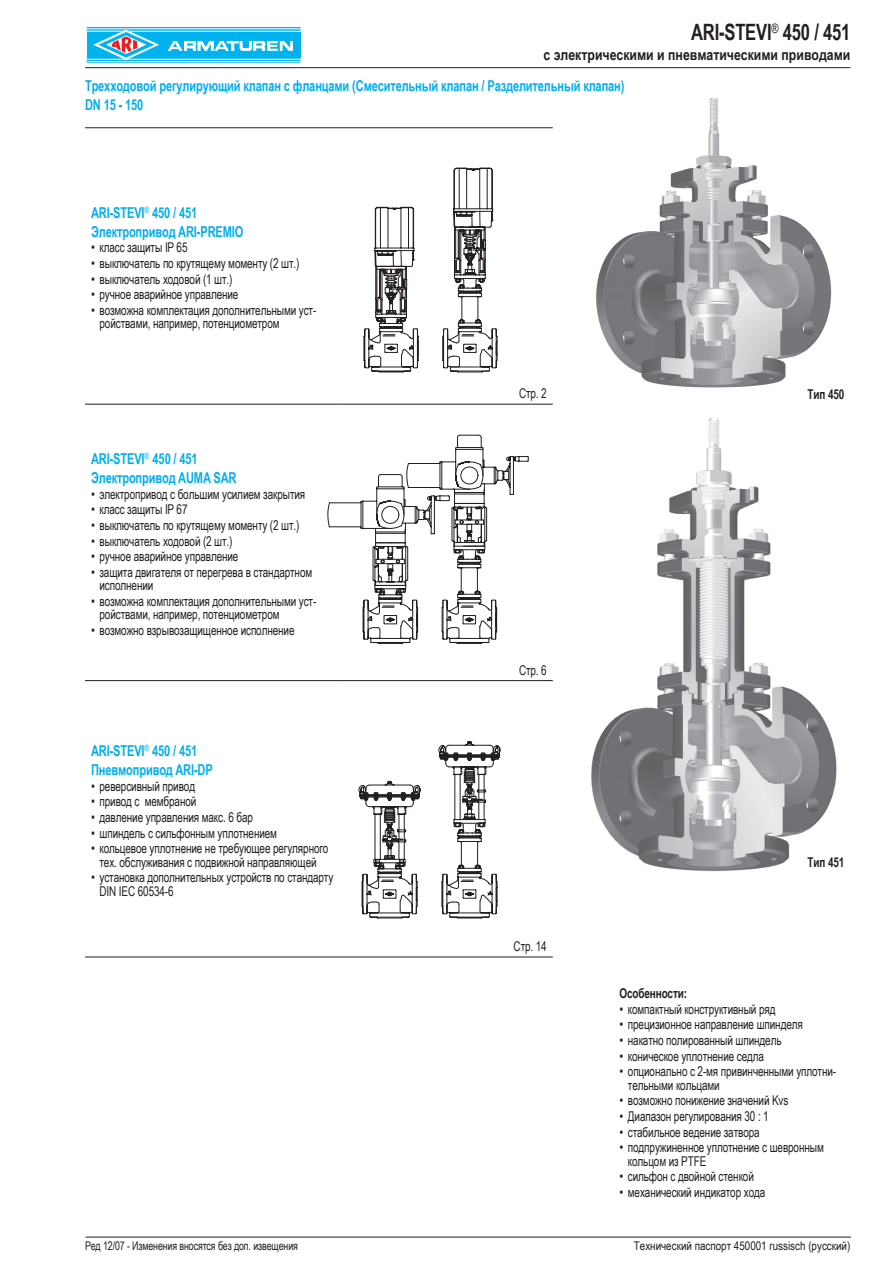
<style>
.page{position:relative;width:893px;height:1263px;background:#fff}
.page>*{position:absolute;margin:0;border:0;box-sizing:border-box;transform-origin:0 0}
.t1{font:700 22.5px "Arial Narrow";letter-spacing:-.01em;color:#231f20;scale:.9 1}
.t2{font:700 15px/19.2px "Arial Narrow";letter-spacing:-.01em;color:#00aeef;scale:.9 1}
.t3{font:700 15px "Arial Narrow";color:#231f20}
.t4{font:13.5px/13.5px "Arial Narrow";letter-spacing:-.01em;color:#231f20}
.t5{font:700 13.5px "Arial Narrow";letter-spacing:-.01em;color:#231f20;scale:.9 1}
.t6{font:13.5px "Arial Narrow";letter-spacing:-.01em;color:#231f20;scale:.9 1}
.t7{font:12px "Arial Narrow";color:#231f20;scale:.9 1}
.t8{font:12px "Arial Narrow";color:#231f20}
</style>
<div class="page">
<svg style="left:86px;top:26px;width:215px;height:37px"></svg>
<div style="left:87px;top:32px;width:213px;height:25px;background:#00b3ef"></div>
<hr style="left:87px;top:27px;width:214px;height:1px;background:#00b3ef">
<hr style="left:87px;top:29px;width:214px;height:1px;background:#00b3ef">
<hr style="left:87px;top:31px;width:38px;height:1px;background:#00b3ef">
<hr style="left:126px;top:30px;width:175px;height:1px;background:#00b3ef">
<hr style="left:87px;top:62px;width:213px;height:1px;background:#00b3ef">
<hr style="left:87px;top:60px;width:213px;height:1px;background:#00b3ef">
<hr style="left:87px;top:59px;width:37px;height:1px;background:#00b3ef">
<hr style="left:127px;top:59px;width:173px;height:1px;background:#00b3ef">
<svg style="left:168px;top:41px;width:125px;height:10px"></svg>
<svg style="left:93px;top:30px;width:66px;height:30px"></svg>
<img style="left:596px;top:97px;width:236px;height:291px">
<img style="left:531px;top:418px;width:306px;height:454px">
<svg style="left:363px;top:167px;width:135px;height:205px"></svg>
<svg style="left:327px;top:435px;width:202px;height:208px"></svg>
<svg style="left:358px;top:741px;width:142px;height:177px"></svg>
<hr style="left:85px;top:67px;width:765px;height:1px;background:#231f20">
<hr style="left:86px;top:1237px;width:765px;height:1px;background:#231f20">
<hr style="left:85px;top:127px;width:255px;height:1px;background:#231f20">
<hr style="left:340px;top:127px;width:213px;height:1px;background:#231f20">
<hr style="left:85px;top:404px;width:255px;height:1px;background:#231f20">
<hr style="left:340px;top:404px;width:213px;height:1px;background:#231f20">
<hr style="left:85px;top:680px;width:255px;height:1px;background:#231f20">
<hr style="left:340px;top:680px;width:213px;height:1px;background:#231f20">
<hr style="left:85px;top:957px;width:255px;height:1px;background:#231f20">
<hr style="left:340px;top:957px;width:213px;height:1px;background:#231f20">
<h1 class="t1" style="left:691px;top:15px;width:179px">ARI-STEVI<sup>®</sup> 450 / 451</h1>
<p class="t3" style="left:544px;top:43px;width:308px">с электрическими и пневматическими приводами</p>
<p class="t2" style="left:85px;top:75px;width:601px">Трехходовой регулирующий клапан с фланцами (Смесительный клапан / Разделительный клапан)<br>DN 15 - 150</p>
<p class="t2" style="left:91px;top:202px;width:171px">ARI-STEVI<sup>®</sup> 450 / 451<br>Электропривод ARI-PREMIO</p>
<p class="t4" style="left:91px;top:240px;width:98px">• класс защиты IP 65</p>
<p class="t4" style="left:91px;top:256px;width:210px">• выключатель по крутящему моменту (2 шт.)</p>
<p class="t4" style="left:91px;top:272px;width:143px">• выключатель ходовой (1 шт.)</p>
<p class="t4" style="left:91px;top:287px;width:149px">• pучное аварийное управление</p>
<p class="t4" style="left:100px;top:303px;width:218px;text-indent:-9px">• возможна комплектация дополнительными уст&shy;ройствами, например, потенциометром</p>
<p class="t2" style="left:91px;top:448px;width:163px">ARI-STEVI<sup>®</sup> 450 / 451<br>Электропривод AUMA SAR</p>
<p class="t4" style="left:91px;top:487px;width:216px">• электропривод с большим усилием закрытия</p>
<p class="t4" style="left:91px;top:502px;width:98px">• класс защиты IP 67</p>
<p class="t4" style="left:91px;top:518px;width:210px">• выключатель по крутящему моменту (2 шт.)</p>
<p class="t4" style="left:91px;top:533px;width:143px">• выключатель ходовой (2 шт.)</p>
<p class="t4" style="left:91px;top:549px;width:149px">• pучное аварийное управление</p>
<p class="t4" style="left:100px;top:565px;width:214px;text-indent:-9px">• защита двигателя от перегрева в стандартном исполнении</p>
<p class="t4" style="left:100px;top:594px;width:218px;text-indent:-9px">• возможна комплектация дополнительными уст&shy;ройствами, например, потенциометром</p>
<p class="t4" style="left:91px;top:623px;width:205px">• возможно взрывозащищенное исполнение</p>
<p class="t2" style="left:91px;top:740px;width:137px">ARI-STEVI<sup>®</sup> 450 / 451<br>Пневмопривод ARI-DP</p>
<p class="t4" style="left:91px;top:779px;width:106px">• реверсивный привод</p>
<p class="t4" style="left:91px;top:794px;width:107px">• привод с мембраной</p>
<p class="t4" style="left:91px;top:810px;width:163px">• давление управления макс. 6 бар</p>
<p class="t4" style="left:91px;top:825px;width:188px">• шпиндель с сильфонным уплотнением</p>
<p class="t4" style="left:91px;top:841px;width:239px;text-align:center">• кольцевое уплотнение не требующее регулярного тех. обслуживания с подвижной направляющей</p>
<p class="t4" style="left:100px;top:870px;width:235px;text-indent:-9px">• установка дополнительных устройств по стандарту<br>DIN IEC 60534‑6</p>
<p class="t7" style="left:85px;top:1237px;width:238px">Ред 12/07 - Изменения вносятся без доп. извещения</p>
<p class="t6" style="left:519px;top:383px;width:32px">Cтр. 2</p>
<p class="t5" style="left:808px;top:384px;width:42px">Тип 450</p>
<p class="t6" style="left:519px;top:660px;width:32px">Cтр. 6</p>
<p class="t6" style="left:514px;top:936px;width:38px">Cтр. 14</p>
<p class="t5" style="left:808px;top:852px;width:42px">Тип 451</p>
<p class="t5" style="left:619px;top:983px;width:77px">Особенности:</p>
<p class="t4" style="left:619px;top:1002px;width:158px">• компактный конструктивный ряд</p>
<p class="t4" style="left:619px;top:1017px;width:185px">• прецизионное направление шпинделя</p>
<p class="t4" style="left:619px;top:1033px;width:164px">• накатно полированный шпиндель</p>
<p class="t4" style="left:619px;top:1049px;width:146px">• коническое уплотнение седла</p>
<p class="t4" style="left:628px;top:1064px;width:210px;text-indent:-9px">• опционально с 2-мя привинченными уплотни&shy;тельными кольцами</p>
<p class="t4" style="left:619px;top:1093px;width:171px">• возможно понижение значений Kvs</p>
<p class="t4" style="left:619px;top:1109px;width:151px">• Диапазон регулирования 30 : 1</p>
<p class="t4" style="left:619px;top:1125px;width:142px">• cтабильное ведение затвора</p>
<p class="t4" style="left:628px;top:1140px;width:198px;text-indent:-9px">• подпружиненное уплотнение с шевронным кольцом из PTFE</p>
<p class="t4" style="left:619px;top:1169px;width:136px">• сильфон с двойной стенкой</p>
<p class="t4" style="left:619px;top:1185px;width:147px">• механический индикатор хода</p>
<p class="t8" style="left:634px;top:1237px;width:218px">Технический паспорт 450001 russisch (русский)</p>
</div>
